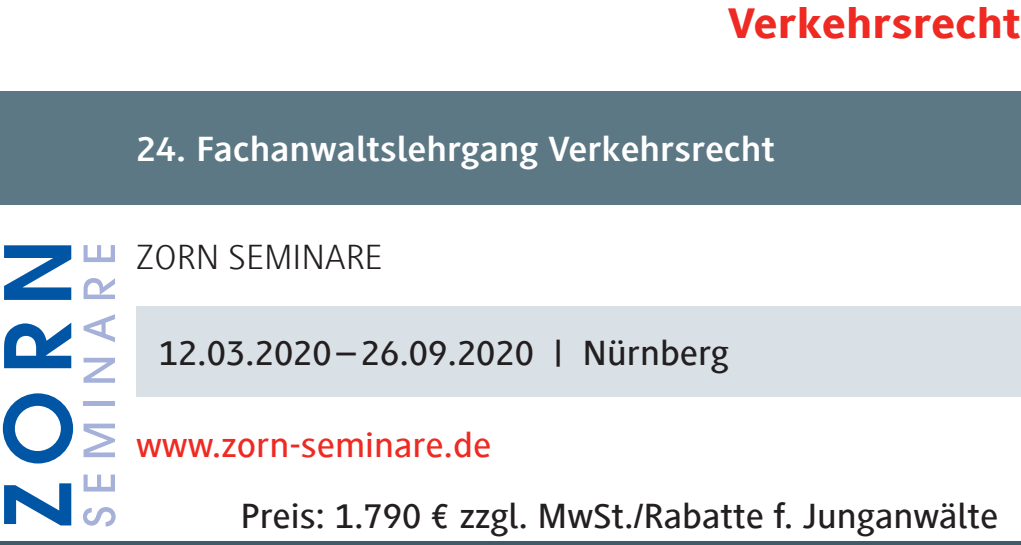
<style>
.page{position:relative;width:1021px;height:545px;background:#fff}
.page>*{position:absolute;margin:0;border:0;box-sizing:border-box;transform-origin:0 0}
.t1{font:800 44px "Generis Sans Com";color:#ee2a23;scale:1.08 1}
.t2{font:500 36px "Generis Sans Com";color:#231f20;scale:1.08 1}
.t3{font:700 36px "Generis Sans Com";color:#fff;scale:1.08 1}
.t4{font:500 36px "Generis Sans Com";color:#ee2a23;scale:1.08 1}
.t5{font:300 36px "Generis Sans Com";color:#231f20;scale:1.08 1}
</style>
<div class="page">
<div style="left:0;top:91px;width:1020px;height:113px;background:#5d7885"></div>
<div style="left:136px;top:306px;width:884px;height:91px;background:#d9e1e6"></div>
<hr style="left:0;top:541px;width:1020px;height:3px;background:#3e5b68">
<svg style="left:4px;top:483px;width:67px;height:42px"></svg>
<svg style="left:3px;top:393px;width:70px;height:70px"></svg>
<svg style="left:4px;top:323px;width:67px;height:45px"></svg>
<svg style="left:4px;top:245px;width:67px;height:55px"></svg>
<svg style="left:83px;top:507px;width:33px;height:19px"></svg>
<svg style="left:84px;top:474px;width:31px;height:17px"></svg>
<svg style="left:84px;top:423px;width:31px;height:34px"></svg>
<div style="left:84px;top:400px;width:31px;height:5px;background:#a5b1d8"></div>
<svg style="left:84px;top:357px;width:31px;height:25px"></svg>
<svg style="left:84px;top:314px;width:31px;height:28px"></svg>
<svg style="left:84px;top:278px;width:31px;height:21px"></svg>
<svg style="left:84px;top:245px;width:31px;height:17px"></svg>
<p class="t1" style="left:727px;top:-1px;width:273px">Verkehrsrecht</p>
<p class="t3" style="left:136px;top:129px;width:593px">24. Fachanwaltslehrgang Verkehrsrecht</p>
<p class="t5" style="left:136px;top:237px;width:230px">ZORN SEMINARE</p>
<p class="t2" style="left:159px;top:333px;width:529px">12.03.2020–26.09.2020 | Nürnberg</p>
<p class="t4" style="left:136px;top:425px;width:330px">www.zorn-seminare.de</p>
<p class="t2" style="left:240px;top:496px;width:703px">Preis: 1.790 € zzgl. MwSt./Rabatte f. Junganwälte</p>
</div>
